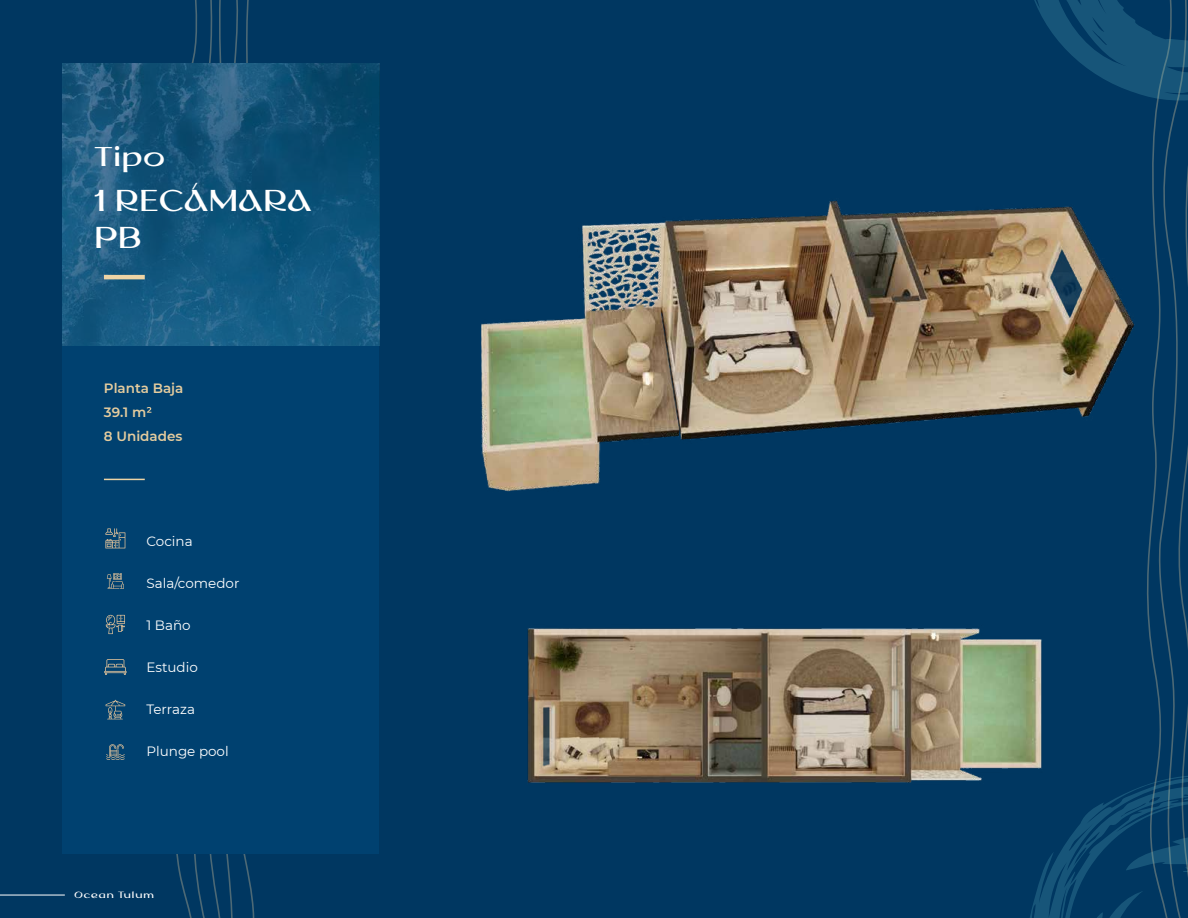
<style>
.page{position:relative;width:1188px;height:918px;background:#003761}
.page>*{position:absolute;margin:0;border:0;box-sizing:border-box;transform-origin:0 0}
.t1{font:30px/36.6px "KAIVALYA";letter-spacing:.02em;color:#fff}
.t2{font:27px "KAIVALYA";color:#fff}
.t3{font:13.5px "Montserrat";color:#fff}
.t4{font:600 13.5px/24px "Montserrat";color:#e5cc9e}
.t5{font:9px "KAIVALYA";letter-spacing:.1em;color:#fff}
</style>
<div class="page">
<svg style="left:168px;top:0;width:91px;height:918px"></svg>
<div style="left:62px;top:64px;width:317px;height:790px;background:#004170"></div>
<hr style="left:0;top:895px;width:65px;height:1px;background:#fff">
<img style="left:62px;top:64px;width:317px;height:281px">
<hr style="left:104px;top:275px;width:41px;height:4px;background:#edd4a5">
<hr style="left:104px;top:479px;width:41px;height:1px;background:#edd4a5">
<svg style="left:147px;top:407px;width:4px;height:6px"></svg>
<img style="left:481px;top:200px;width:544px;height:292px">
<img style="left:527px;top:628px;width:498px;height:155px">
<svg style="left:105px;top:528px;width:20px;height:20px"></svg>
<svg style="left:104px;top:659px;width:22px;height:16px"></svg>
<svg style="left:106px;top:744px;width:19px;height:16px"></svg>
<svg style="left:106px;top:615px;width:19px;height:19px"></svg>
<svg style="left:106px;top:700px;width:19px;height:19px"></svg>
<svg style="left:107px;top:573px;width:17px;height:16px"></svg>
<svg style="left:1025px;top:0;width:163px;height:918px"></svg>
<h2 class="t2" style="left:94px;top:140px;width:73px">Tipo</h2>
<h1 class="t1" style="left:94px;top:182px;width:219px">1 RECÁMARA<br>PB</h1>
<p class="t4" style="left:104px;top:375px;width:81px">Planta Baja<br>39.1 m<br>8 Unidades</p>
<p class="t3" style="left:146px;top:532px;width:48px">Cocina</p>
<p class="t3" style="left:146px;top:574px;width:94px">Sala/comedor</p>
<p class="t3" style="left:146px;top:616px;width:46px">1 Baño</p>
<p class="t3" style="left:146px;top:658px;width:53px">Estudio</p>
<p class="t3" style="left:146px;top:700px;width:50px">Terraza</p>
<p class="t3" style="left:146px;top:742px;width:84px">Plunge pool</p>
<p class="t5" style="left:74px;top:889px;width:81px">Ocean Tulum</p>
</div>
